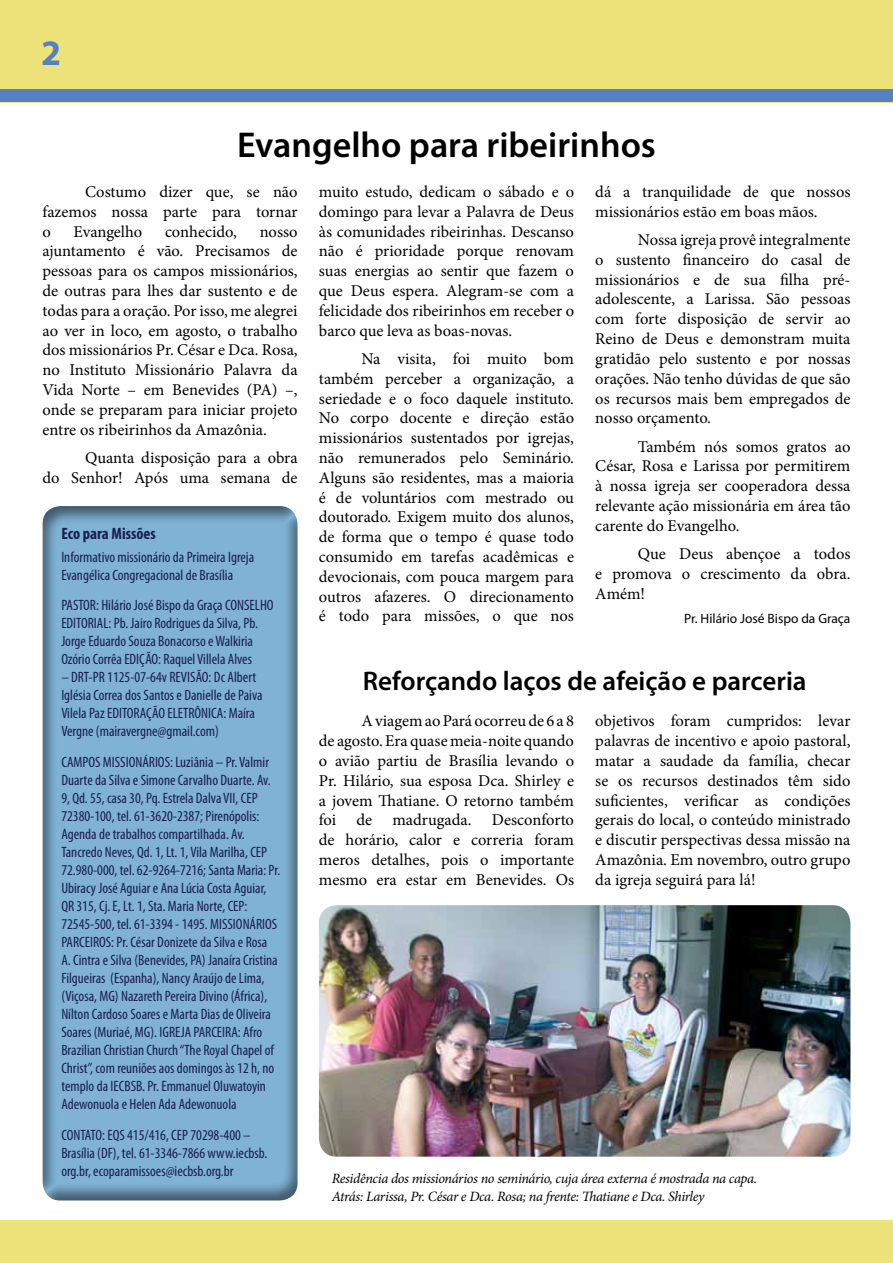
<style>
.page{position:relative;width:893px;height:1263px;background:#fff}
.page>*{position:absolute;margin:0;border:0;box-sizing:border-box;transform-origin:0 0}
.t1{font:600 36px "Myriad Pro";color:#000}
.t2{font:700 36px "Myriad Pro";color:#5481c1}
.t3{font:600 27px "Myriad Pro";color:#000}
.t4{font:16.5px/19.8px "Minion Pro";color:#000;text-align:justify}
.t5{font:700 condensed 16.5px "Myriad Pro";color:#1a1f4d}
.t6{font:condensed 15px/18px "Myriad Pro";color:#1a1f4d}
.t7{font:italic 14.25px/17.1px "Minion Pro";letter-spacing:-.025em;color:#000}
.t8{font:13.5px "Myriad Pro";color:#000}
</style>
<div class="page">
<div style="left:0;top:0;width:893px;height:102px;background:#eee37b"></div>
<div style="left:0;top:1220px;width:893px;height:43px;background:#eee37b"></div>
<div style="left:0;top:89px;width:893px;height:13px;background:#5481c1"></div>
<img style="left:319px;top:905px;width:531px;height:252px">
<div style="left:42px;top:505px;width:258px;height:696px;background:#000;opacity:.5"></div>
<h1 class="t2" style="left:41px;top:29px;width:21px">2</h1>
<h1 class="t1" style="left:237px;top:122px;width:420px">Evangelho para ribeirinhos</h1>
<p class="t4" style="left:43px;top:182px;width:257px;text-indent:43px">Costumo dizer que, se não fazemos nossa parte para tornar o</p>
<p class="t4" style="left:319px;top:182px;width:257px">muito estudo, dedicam o sábado e o domingo para levar a Palavra de Deus às comunidades ribeirinhas. Descanso não é prioridade porque renovam suas energias ao sentir que fazem o que Deus espera. Alegram-se com a felicidade dos ribeirinhos em receber o barco que leva as boas-novas.</p>
<p class="t4" style="left:319px;top:349px;width:257px;text-indent:43px">Na visita, foi muito bom também perceber a organização, a seriedade e o foco daquele instituto.<br>No corpo docente e direção estão missionários sustentados por igrejas, não remunerados pelo Seminário.<br>Alguns são residentes, mas a maioria é de voluntários com mestrado ou doutorado. Exigem muito dos alunos, de forma que o tempo é quase todo consumido em tarefas acadêmicas e devocionais, com pouca margem para outros afazeres. O direcionamento é todo para missões, o que nos</p>
<p class="t4" style="left:595px;top:182px;width:257px">dá a tranquilidade de que nossos missionários estão em boas mãos.</p>
<p class="t4" style="left:595px;top:230px;width:257px;text-indent:43px">Nossa igreja provê integralmente o sustento financeiro do casal de missionários e de sua filha pré&shy;adolescente, a Larissa. São pessoas com forte disposição de servir ao Reino de Deus e demonstram muita gratidão pelo sustento e por nossas orações. Não tenho dúvidas de que são os recursos mais bem empregados de nosso orçamento.</p>
<p class="t4" style="left:595px;top:436px;width:257px;text-indent:43px">Também nós somos gratos ao César, Rosa e Larissa por permitirem à nossa igreja ser cooperadora dessa relevante ação missionária em área tão carente do Evangelho.</p>
<p class="t4" style="left:595px;top:544px;width:257px;text-indent:43px">Que Deus abençoe a todos e promova o crescimento da obra.<br>Amém!</p>
<p class="t4" style="left:74px;top:221px;width:70px">Evangelho</p>
<p class="t4" style="left:165px;top:221px;width:73px">conhecido,</p>
<p class="t4" style="left:43px;top:221px;width:257px;text-indent:217px">nosso ajuntamento é vão. Precisamos de pessoas para os campos missionários, de outras para lhes dar sustento e de todas para a oração. Por isso, me alegrei ao ver in loco, em agosto, o trabalho dos missionários Pr. César e Dca. Rosa, no Instituto Missionário Palavra da Vida Norte – em Benevides (PA) –, onde se preparam para iniciar projeto entre os ribeirinhos da Amazônia.</p>
<p class="t4" style="left:43px;top:448px;width:257px;text-align:right">Quanta disposição para a obra<br>do Senhor! Após uma semana de</p>
<p class="t5" style="left:61px;top:523px;width:96px">Eco para Missões</p>
<p class="t6" style="left:61px;top:547px;width:194px">Informativo missionário da Primeira Igreja<br>Evangélica Congregacional de Brasília</p>
<p class="t6" style="left:61px;top:596px;width:214px">PASTOR: Hilário José Bispo da Graça CONSELHO EDITORIAL: Pb. Jairo Rodrigues da Silva, Pb.<br>Jorge Eduardo Souza Bonacorso e Walkiria Ozório Corrêa EDIÇÃO: Raquel Villela Alves</p>
<p class="t6" style="left:61px;top:668px;width:203px">– DRT-PR 1125-07-64v REVISÃO: Dc Albert Iglésia Correa dos Santos e Danielle de Paiva Vilela Paz EDITORAÇÃO ELETRÔNICA: Maíra Vergne (mairavergne@gmail.com)</p>
<p class="t6" style="left:61px;top:753px;width:221px">CAMPOS MISSIONÁRIOS: Luziânia – Pr. Valmir Duarte da Silva e Simone Carvalho Duarte. Av.<br>9, Qd. 55, casa 30, Pq. Estrela Dalva VII, CEP 72380-100, tel. 61-3620-2387; Pirenópolis:<br>Agenda de trabalhos compartilhada. Av.<br>Tancredo Neves, Qd. 1, Lt. 1, Vila Marilha, CEP 72.980-000, tel. 62-9264-7216; Santa Maria: Pr.<br>Ubiracy José Aguiar e Ana Lúcia Costa Aguiar, QR 315, Cj. E, Lt. 1, Sta. Maria Norte, CEP:<br>72545-500, tel. 61-3394 - 1495. MISSIONÁRIOS PARCEIROS: Pr. César Donizete da Silva e Rosa A. Cintra e Silva (Benevides, PA) Janaíra Cristina Filgueiras (Espanha), Nancy Araújo de Lima, (Viçosa, MG) Nazareth Pereira Divino (África), Nílton Cardoso Soares e Marta Dias de Oliveira Soares (Muriaé, MG). IGREJA PARCEIRA: Afro Brazilian Christian Church “The Royal Chapel of Christ”, com reuniões aos domingos às 12 h, no templo da IECBSB. Pr. Emmanuel Oluwatoyin Adewonuola e Helen Ada Adewonuola</p>
<p class="t6" style="left:61px;top:1126px;width:207px">CONTATO: EQS 415/416, CEP 70298-400 –<br>Brasília (DF), tel. 61-3346-7866 www.iecbsb. org.br, ecoparamissoes@iecbsb.org.br</p>
<p class="t8" style="left:684px;top:610px;width:168px">Pr. Hilário José Bispo da Graça</p>
<h2 class="t3" style="left:363px;top:663px;width:445px">Reforçando laços de afeição e parceria</h2>
<p class="t4" style="left:319px;top:711px;width:257px;text-indent:43px">A viagem ao Pará ocorreu de 6 a 8 de agosto. Era quase meia-noite quando o avião partiu de Brasília levando o Pr. Hilário, sua esposa Dca. Shirley e a jovem Thatiane. O retorno também foi de madrugada. Desconforto de horário, calor e correria foram meros detalhes, pois o importante mesmo era estar em Benevides. Os</p>
<p class="t4" style="left:595px;top:711px;width:257px">objetivos foram cumpridos: levar palavras de incentivo e apoio pastoral, matar a saudade da família, checar se os recursos destinados têm sido suficientes, verificar as condições gerais do local, o conteúdo ministrado e discutir perspectivas dessa missão na Amazônia. Em novembro, outro grupo da igreja seguirá para lá!</p>
<p class="t7" style="left:332px;top:1170px;width:427px">Residência dos missionários no seminário, cuja área externa é mostrada na capa.<br>Atrás: Larissa, Pr. César e Dca. Rosa; na frente: Thatiane e Dca. Shirley</p>
</div>
